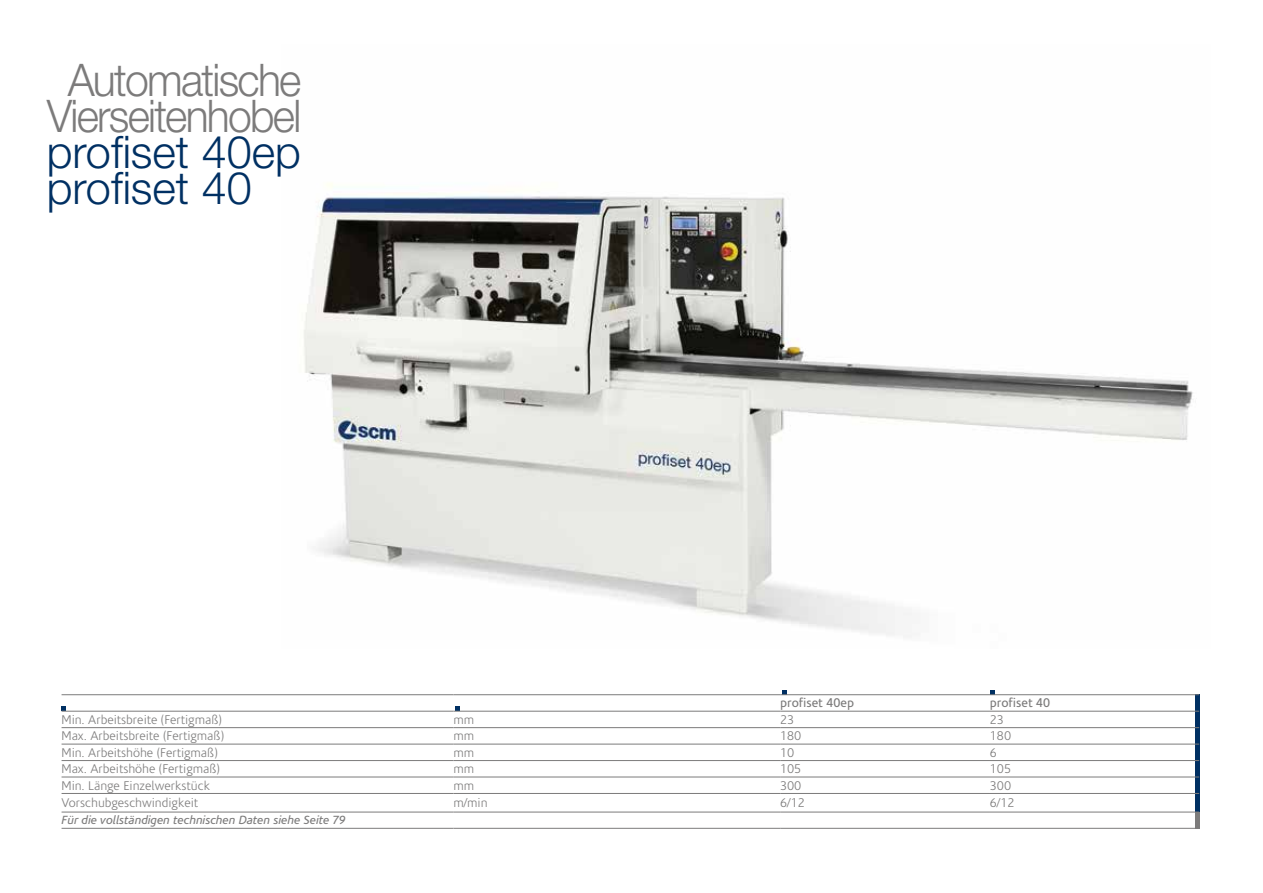
<style>
.page{position:relative;width:1263px;height:893px;background:#fff}
.page>*{position:absolute;margin:0;border:0;box-sizing:border-box;transform-origin:0 0}
.t1{font:300 45px/36px "Helvetica Neue LT Std";letter-spacing:-.04em;color:#7c7b7b;text-align:center;scale:.95 1}
.t2{font:300 45px/36px "Helvetica Neue LT Std";color:#003063}
.t3{font:300 12.75px "Corisande OT";color:#7c7b7b}
.t4{font:12.75px "Corisande OT";color:#7c7b7b}
.t5{font:italic 12px "Corisande OT";color:#7c7b7b}
.s1{color:#fff}
</style>
<div class="page">
<img style="left:303px;top:183px;width:890px;height:454px">
<svg style="left:62px;top:707px;width:4px;height:4px"></svg>
<svg style="left:455px;top:707px;width:4px;height:4px"></svg>
<hr style="left:1195px;top:694px;width:4px;height:119px;background:#003063">
<hr style="left:1195px;top:812px;width:4px;height:16px;background:#7c7b7b">
<svg style="left:991px;top:690px;width:4px;height:4px"></svg>
<svg style="left:782px;top:690px;width:5px;height:4px"></svg>
<hr style="left:62px;top:694px;width:391px;height:1px;background:#7c7b7b">
<hr style="left:453px;top:694px;width:327px;height:1px;background:#7c7b7b">
<hr style="left:780px;top:694px;width:210px;height:1px;background:#7c7b7b">
<hr style="left:990px;top:694px;width:209px;height:1px;background:#7c7b7b">
<hr style="left:62px;top:711px;width:391px;height:1px;background:#7c7b7b">
<hr style="left:453px;top:711px;width:327px;height:1px;background:#7c7b7b">
<hr style="left:780px;top:711px;width:210px;height:1px;background:#7c7b7b">
<hr style="left:990px;top:711px;width:209px;height:1px;background:#7c7b7b">
<hr style="left:62px;top:727px;width:391px;height:1px;background:#7c7b7b">
<hr style="left:453px;top:727px;width:327px;height:1px;background:#7c7b7b">
<hr style="left:780px;top:727px;width:210px;height:1px;background:#7c7b7b">
<hr style="left:990px;top:727px;width:209px;height:1px;background:#7c7b7b">
<hr style="left:62px;top:744px;width:391px;height:1px;background:#7c7b7b">
<hr style="left:453px;top:744px;width:327px;height:1px;background:#7c7b7b">
<hr style="left:780px;top:744px;width:210px;height:1px;background:#7c7b7b">
<hr style="left:990px;top:744px;width:209px;height:1px;background:#7c7b7b">
<hr style="left:62px;top:760px;width:391px;height:1px;background:#7c7b7b">
<hr style="left:453px;top:760px;width:327px;height:1px;background:#7c7b7b">
<hr style="left:780px;top:760px;width:210px;height:1px;background:#7c7b7b">
<hr style="left:990px;top:760px;width:209px;height:1px;background:#7c7b7b">
<hr style="left:62px;top:777px;width:391px;height:1px;background:#7c7b7b">
<hr style="left:453px;top:777px;width:327px;height:1px;background:#7c7b7b">
<hr style="left:780px;top:777px;width:210px;height:1px;background:#7c7b7b">
<hr style="left:990px;top:777px;width:209px;height:1px;background:#7c7b7b">
<hr style="left:62px;top:793px;width:391px;height:1px;background:#7c7b7b">
<hr style="left:453px;top:793px;width:327px;height:1px;background:#7c7b7b">
<hr style="left:780px;top:793px;width:210px;height:1px;background:#7c7b7b">
<hr style="left:990px;top:793px;width:209px;height:1px;background:#7c7b7b">
<hr style="left:62px;top:812px;width:391px;height:1px;background:#7c7b7b">
<hr style="left:62px;top:828px;width:391px;height:1px;background:#7c7b7b">
<hr style="left:453px;top:812px;width:327px;height:1px;background:#7c7b7b">
<hr style="left:453px;top:828px;width:327px;height:1px;background:#7c7b7b">
<hr style="left:780px;top:812px;width:210px;height:1px;background:#7c7b7b">
<hr style="left:780px;top:828px;width:210px;height:1px;background:#7c7b7b">
<hr style="left:990px;top:812px;width:209px;height:1px;background:#7c7b7b">
<hr style="left:990px;top:828px;width:209px;height:1px;background:#7c7b7b">
<h1 class="t1" style="left:47px;top:61px;width:270px">Automatische<br>Vierseitenhobel</h1>
<h1 class="t2" style="left:47px;top:133px;width:256px">profiset 40ep profiset 40</h1>
<p class="t4" style="left:780px;top:696px;width:75px">profiset 40ep</p>
<p class="t4" style="left:990px;top:696px;width:62px">profiset 40</p>
<p class="t3" style="left:62px;top:713px;width:162px">Min. Arbeitsbreite (Fertigmaß)</p>
<p class="t3" style="left:453px;top:713px;width:46px">mm <span class="s1">mm</span></p>
<p class="t3" style="left:780px;top:713px;width:16px">23</p>
<p class="t3" style="left:990px;top:713px;width:16px">23</p>
<p class="t3" style="left:62px;top:729px;width:164px">Max. Arbeitsbreite (Fertigmaß)</p>
<p class="t3" style="left:453px;top:729px;width:22px">mm</p>
<p class="t3" style="left:780px;top:729px;width:23px">180</p>
<p class="t3" style="left:990px;top:729px;width:23px">180</p>
<p class="t3" style="left:62px;top:746px;width:158px">Min. Arbeitshöhe (Fertigmaß)</p>
<p class="t3" style="left:453px;top:746px;width:22px">mm</p>
<p class="t3" style="left:780px;top:746px;width:16px">10</p>
<p class="t3" style="left:990px;top:746px;width:9px">6</p>
<p class="t3" style="left:62px;top:762px;width:160px">Max. Arbeitshöhe (Fertigmaß)</p>
<p class="t3" style="left:453px;top:762px;width:22px">mm</p>
<p class="t3" style="left:780px;top:762px;width:23px">105</p>
<p class="t3" style="left:990px;top:762px;width:23px">105</p>
<p class="t3" style="left:62px;top:779px;width:150px">Min. Länge Einzelwerkstück</p>
<p class="t3" style="left:453px;top:779px;width:22px">mm</p>
<p class="t3" style="left:780px;top:779px;width:23px">300</p>
<p class="t3" style="left:990px;top:779px;width:23px">300</p>
<p class="t3" style="left:62px;top:796px;width:138px">Vorschubgeschwindigkeit</p>
<p class="t3" style="left:453px;top:796px;width:36px">m/min</p>
<p class="t3" style="left:780px;top:796px;width:26px">6/12</p>
<p class="t3" style="left:990px;top:796px;width:26px">6/12</p>
<p class="t5" style="left:62px;top:814px;width:286px">Für die vollständigen technischen Daten siehe Seite 79</p>
</div>
